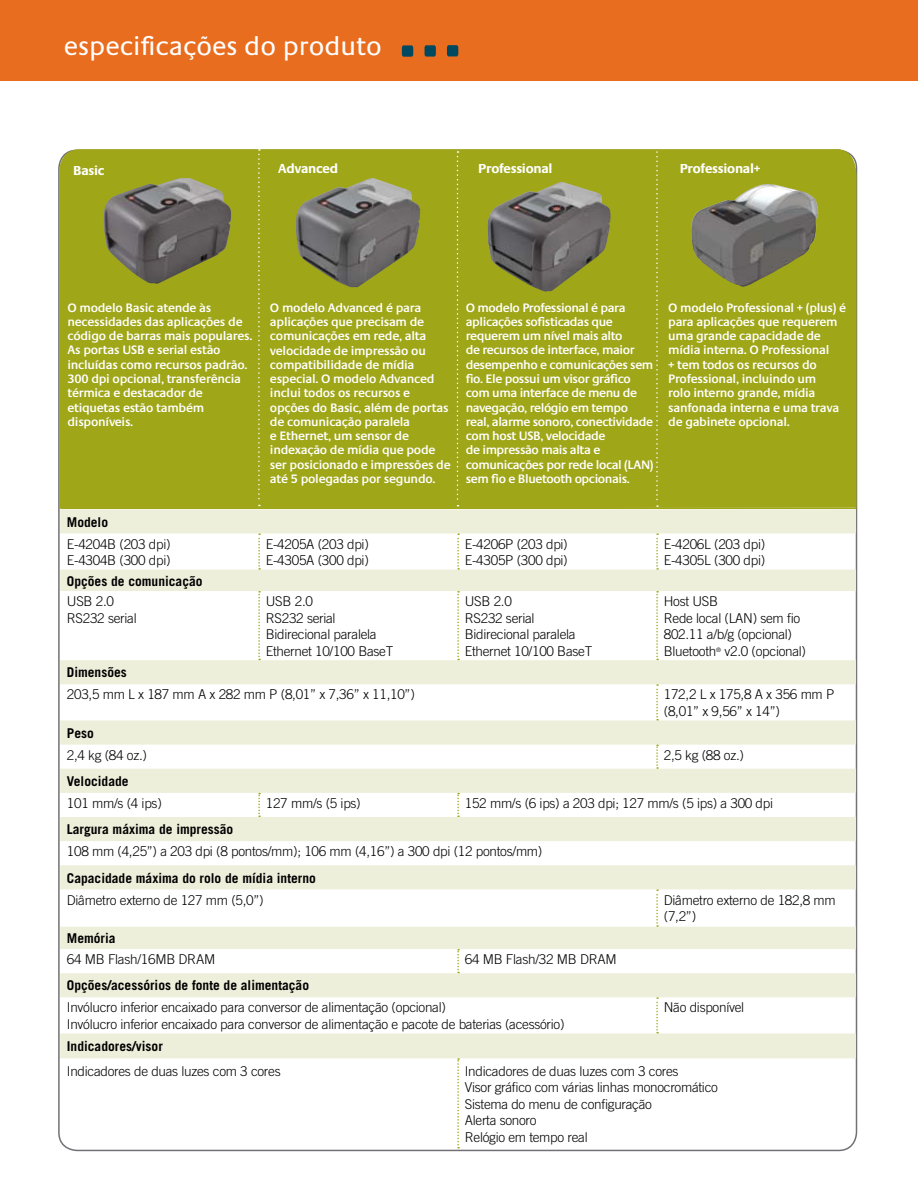
<style>
.page{position:relative;width:918px;height:1188px;background:#fff}
.page>*{position:absolute;margin:0;border:0;box-sizing:border-box;transform-origin:0 0}
.t1{font:27px "Praxis";color:#fff}
.t2{font:300 13.5px/16.5px "Trade Gothic";letter-spacing:-.02em;color:#000}
.t3{font:700 13.5px "Trade Gothic";color:#000}
.t4{font:700 13.5px "Praxis";letter-spacing:-.02em;color:#fff}
.t5{font:600 12.75px/14.2px "Praxis";letter-spacing:-.02em;color:#fff}
</style>
<div class="page">
<div style="left:0;top:0;width:918px;height:81px;background:#e96d1f"></div>
<div style="left:58px;top:149px;width:799px;height:360px;background:#9fa617"></div>
<svg style="left:258px;top:149px;width:2px;height:357px"></svg>
<hr style="left:61px;top:507px;width:795px;height:2px;background:#9fa617">
<svg style="left:457px;top:151px;width:1px;height:356px"></svg>
<svg style="left:656px;top:149px;width:2px;height:358px"></svg>
<svg style="left:60px;top:509px;width:796px;height:549px"></svg>
<svg style="left:457px;top:793px;width:2px;height:24px"></svg>
<svg style="left:258px;top:591px;width:2px;height:69px"></svg>
<svg style="left:258px;top:533px;width:2px;height:37px"></svg>
<svg style="left:457px;top:533px;width:2px;height:37px"></svg>
<svg style="left:258px;top:793px;width:2px;height:24px"></svg>
<svg style="left:656px;top:533px;width:2px;height:37px"></svg>
<svg style="left:457px;top:591px;width:2px;height:69px"></svg>
<svg style="left:656px;top:591px;width:2px;height:69px"></svg>
<svg style="left:656px;top:684px;width:2px;height:36px"></svg>
<svg style="left:656px;top:745px;width:2px;height:24px"></svg>
<svg style="left:656px;top:889px;width:2px;height:38px"></svg>
<svg style="left:457px;top:949px;width:2px;height:24px"></svg>
<svg style="left:656px;top:997px;width:2px;height:36px"></svg>
<svg style="left:457px;top:1058px;width:2px;height:90px"></svg>
<svg style="left:402px;top:45px;width:11px;height:12px"></svg>
<svg style="left:425px;top:45px;width:11px;height:12px"></svg>
<svg style="left:447px;top:45px;width:11px;height:11px"></svg>
<img style="left:691px;top:184px;width:128px;height:103px">
<img style="left:102px;top:178px;width:130px;height:106px">
<img style="left:295px;top:178px;width:125px;height:110px">
<img style="left:487px;top:182px;width:124px;height:111px">
<h1 class="t1" style="left:64px;top:32px;width:319px">especificações do produto</h1>
<p class="t4" style="left:73px;top:164px;width:33px">Basic</p>
<p class="t4" style="left:278px;top:161px;width:61px">Advanced</p>
<p class="t4" style="left:478px;top:161px;width:76px">Professional</p>
<p class="t4" style="left:680px;top:161px;width:82px">Professional+</p>
<p class="t5" style="left:68px;top:301px;width:187px">O modelo Basic atende às necessidades das aplicações de código de barras mais populares.<br>As portas USB e serial estão incluídas como recursos padrão.<br>300 dpi opcional, transferência térmica e destacador de etiquetas estão também disponíveis.</p>
<p class="t5" style="left:270px;top:301px;width:182px">O modelo Advanced é para aplicações que precisam de comunicações em rede, alta velocidade de impressão ou compatibilidade de mídia especial. O modelo Advanced inclui todos os recursos e opções do Basic, além de portas de comunicação paralela<br>e Ethernet, um sensor de indexação de mídia que pode ser posicionado e impressões de até 5 polegadas por segundo.</p>
<p class="t5" style="left:466px;top:301px;width:189px">O modelo Professional é para aplicações sofisticadas que requerem um nível mais alto<br>de recursos de interface, maior desempenho e comunicações sem fio. Ele possui um visor gráfico com uma interface de menu de navegação, relógio em tempo real, alarme sonoro, conectividade com host USB, velocidade<br>de impressão mais alta e comunicações por rede local (LAN) sem fio e Bluetooth opcionais.</p>
<p class="t5" style="left:668px;top:301px;width:179px">O modelo Professional + (plus) é para aplicações que requerem uma grande capacidade de mídia interna. O Professional<br>+ tem todos os recursos do<br>Professional, incluindo um<br>rolo interno grande, mídia sanfonada interna e uma trava de gabinete opcional.</p>
<p class="t3" style="left:67px;top:514px;width:43px">Modelo</p>
<p class="t2" style="left:67px;top:535px;width:105px">E-4204B (203 dpi)<br>E-4304B (300 dpi)</p>
<p class="t2" style="left:266px;top:535px;width:104px">E-4205A (203 dpi)<br>E-4305A (300 dpi)</p>
<p class="t2" style="left:465px;top:535px;width:104px">E-4206P (203 dpi)<br>E-4305P (300 dpi)</p>
<p class="t2" style="left:664px;top:535px;width:103px">E-4206L (203 dpi)<br>E-4305L (300 dpi)</p>
<p class="t3" style="left:67px;top:572px;width:137px">Opções de comunicação</p>
<p class="t2" style="left:67px;top:593px;width:71px">USB 2.0<br>RS232 serial</p>
<p class="t2" style="left:266px;top:593px;width:129px">USB 2.0<br>RS232 serial<br>Bidirecional paralela<br>Ethernet 10/100 BaseT</p>
<p class="t2" style="left:465px;top:593px;width:129px">USB 2.0<br>RS232 serial<br>Bidirecional paralela<br>Ethernet 10/100 BaseT</p>
<p class="t2" style="left:664px;top:593px;width:144px">Host USB<br>Rede local (LAN) sem fio<br>802.11 a/b/g (opcional)<br>Bluetooth<sup>®</sup> v2.0 (opcional)</p>
<p class="t3" style="left:67px;top:664px;width:61px">Dimensões</p>
<p class="t2" style="left:67px;top:686px;width:349px">203,5 mm L x 187 mm A x 282 mm P (8,01” x 7,36” x 11,10”)</p>
<p class="t2" style="left:664px;top:686px;width:172px">172,2 L x 175,8 A x 356 mm P (8,01” x 9,56” x 14”)</p>
<p class="t3" style="left:67px;top:725px;width:28px">Peso</p>
<p class="t2" style="left:67px;top:747px;width:82px">2,4 kg (84 oz.)</p>
<p class="t2" style="left:664px;top:747px;width:82px">2,5 kg (88 oz.)</p>
<p class="t3" style="left:67px;top:773px;width:63px">Velocidade</p>
<p class="t2" style="left:67px;top:795px;width:96px">101 mm/s (4 ips)</p>
<p class="t2" style="left:266px;top:795px;width:96px">127 mm/s (5 ips)</p>
<p class="t2" style="left:465px;top:795px;width:310px">152 mm/s (6 ips) a 203 dpi; 127 mm/s (5 ips) a 300 dpi</p>
<p class="t3" style="left:67px;top:821px;width:168px">Largura máxima de impressão</p>
<p class="t2" style="left:67px;top:843px;width:477px">108 mm (4,25”) a 203 dpi (8 pontos/mm); 106 mm (4,16”) a 300 dpi (12 pontos/mm)</p>
<p class="t3" style="left:67px;top:869px;width:251px">Capacidade máxima do rolo de mídia interno</p>
<p class="t2" style="left:67px;top:891px;width:198px">Diâmetro externo de 127 mm (5,0”)</p>
<p class="t2" style="left:664px;top:891px;width:173px">Diâmetro externo de 182,8 mm (7,2”)</p>
<p class="t3" style="left:67px;top:930px;width:50px">Memória</p>
<p class="t2" style="left:67px;top:951px;width:150px">64 MB Flash/16MB DRAM</p>
<p class="t2" style="left:465px;top:951px;width:153px">64 MB Flash/32 MB DRAM</p>
<p class="t3" style="left:67px;top:977px;width:244px">Opções/acessórios de fonte de alimentação</p>
<p class="t2" style="left:67px;top:999px;width:499px">Invólucro inferior encaixado para conversor de alimentação (opcional)<br>Invólucro inferior encaixado para conversor de alimentação e pacote de baterias (acessório)</p>
<p class="t2" style="left:664px;top:999px;width:82px">Não disponível</p>
<p class="t3" style="left:67px;top:1038px;width:97px">Indicadores/visor</p>
<p class="t2" style="left:67px;top:1062px;width:215px">Indicadores de duas luzes com 3 cores</p>
<p class="t2" style="left:465px;top:1062px;width:255px">Indicadores de duas luzes com 3 cores<br>Visor gráfico com várias linhas monocromático<br>Sistema do menu de configuração<br>Alerta sonoro<br>Relógio em tempo real</p>
</div>
